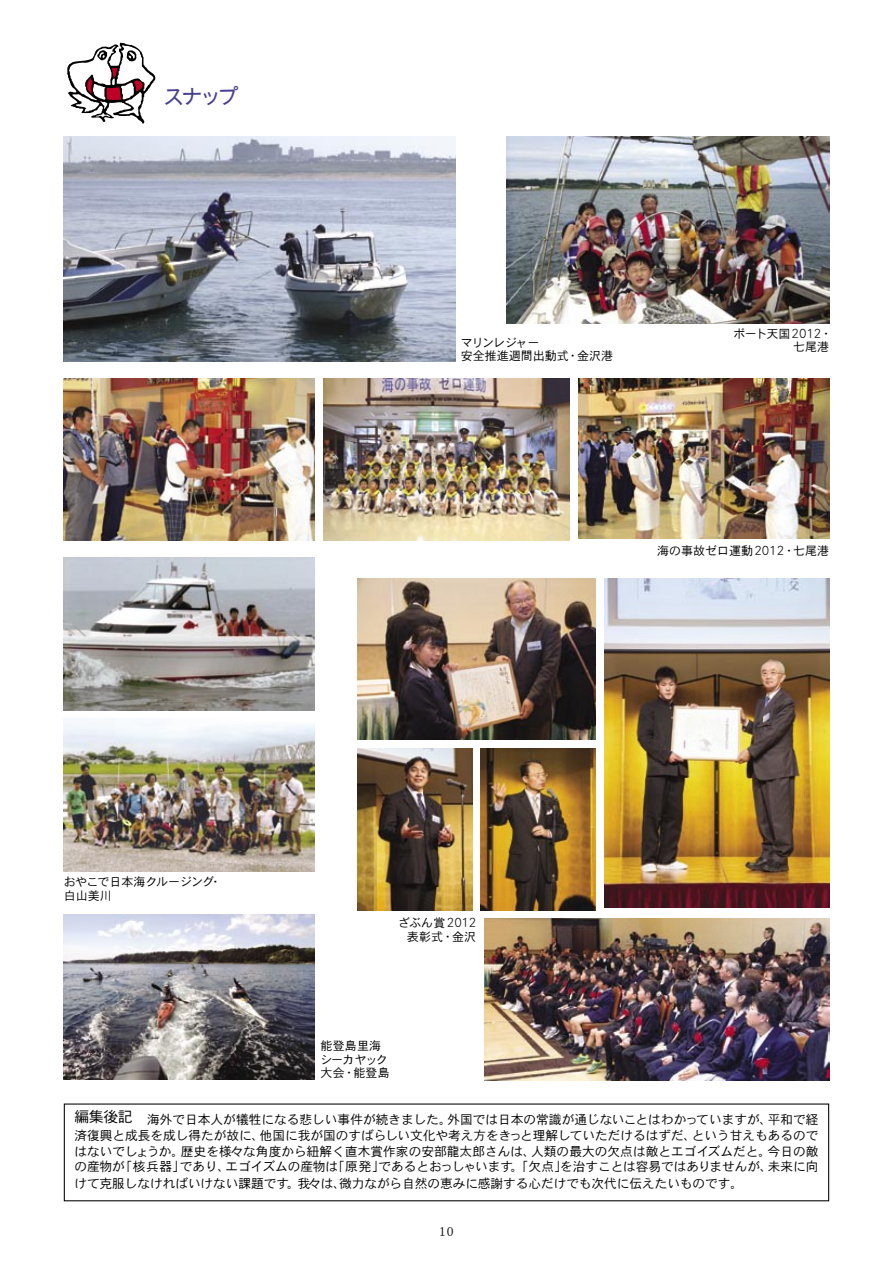
<style>
.page{position:relative;width:893px;height:1263px;background:#fff}
.page>*{position:absolute;margin:0;border:0;box-sizing:border-box;transform-origin:0 0}
.インデックス{font:21.3px "DF Gothic P Std W5";color:#463f8d}
.ノーマル{font:13.5px "DFHS Mincho Std W3";color:#000}
.編集後記{font:12.75px/16px "DFHS Gothic Std W3";letter-spacing:-.01em;color:#000;text-align:justify}
.キャプション_タイトル{font:12px "DFHS Gothic Std W3";color:#000}
.キャプション_タイトル-2{font:12px "DFHS Gothic Std W3";letter-spacing:-.035em;color:#000}
.キャプション_タイトル-3{font:12px "DFHS Gothic Std W3";letter-spacing:-.08em;color:#000}
.s1{font-family:"DF Gothic P Std W3";font-size:13.2px}
.s2{font-size:15px}
</style>
<div class="page">
<svg style="left:67px;top:42px;width:89px;height:82px"></svg>
<img style="left:64px;top:136px;width:391px;height:225px">
<img style="left:64px;top:378px;width:251px;height:162px">
<img style="left:357px;top:578px;width:238px;height:162px">
<img style="left:604px;top:578px;width:225px;height:329px">
<img style="left:506px;top:136px;width:323px;height:187px">
<img style="left:485px;top:918px;width:344px;height:162px">
<img style="left:64px;top:557px;width:251px;height:153px">
<img style="left:323px;top:378px;width:247px;height:162px">
<img style="left:578px;top:378px;width:251px;height:161px">
<img style="left:64px;top:723px;width:251px;height:149px">
<img style="left:64px;top:914px;width:251px;height:166px">
<img style="left:480px;top:748px;width:115px;height:162px">
<img style="left:357px;top:748px;width:115px;height:162px">
<p class="インデックス" style="left:163px;top:85px;width:77px">スナップ</p>
<p class="キャプション_タイトル-3" style="left:461px;top:336px;width:80px">マリンレジャー</p>
<p class="キャプション_タイトル" style="left:461px;top:349px;width:154px">安全推進週間出動式・金沢港</p>
<p class="キャプション_タイトル" style="left:734px;top:327px;width:100px">ボート天国<span class="s1">2012</span>・</p>
<p class="キャプション_タイトル" style="left:793px;top:340px;width:37px">七尾港</p>
<p class="キャプション_タイトル" style="left:657px;top:544px;width:174px">海の事故ゼロ運動<span class="s1">2012</span>・七尾港</p>
<p class="キャプション_タイトル-2" style="left:64px;top:875px;width:159px">おやこで日本海クルージング・</p>
<p class="キャプション_タイトル" style="left:64px;top:889px;width:50px">白山美川</p>
<p class="キャプション_タイトル" style="left:398px;top:916px;width:80px">ざぶん賞<span class="s1">2012</span></p>
<p class="キャプション_タイトル" style="left:407px;top:930px;width:71px">表彰式・金沢</p>
<p class="キャプション_タイトル" style="left:320px;top:1039px;width:62px">能登島里海</p>
<p class="キャプション_タイトル" style="left:320px;top:1053px;width:69px">シーカヤック</p>
<p class="キャプション_タイトル" style="left:320px;top:1066px;width:71px">大会・能登島</p>
<p class="編集後記" style="left:74px;top:1111px;width:746px"><span class="s2">編集後記　</span>海外で日本人が犠牲になる悲しい事件が続きました。外国では日本の常識が通じないことはわかっていますが、平和で経済復興と成長を成し得たが故に、他国に我が国のすばらしい文化や考え方をきっと理解していただけるはずだ、という甘えもあるのではないでしょうか。歴史を様々な角度から紐解く直木賞作家の安部龍太郎さんは、人類の最大の欠点は敵とエゴイズムだと。今日の敵の産物が「核兵器」であり、エゴイズムの産物は「原発」であるとおっしゃいます。「欠点」を治すことは容易ではありませんが、未来に向けて克服しなければいけない課題です。我々は、微力ながら自然の恵みに感謝する心だけでも次代に伝えたいものです。</p>
<p class="ノーマル" style="left:439px;top:1223px;width:17px">10</p>
</div>
